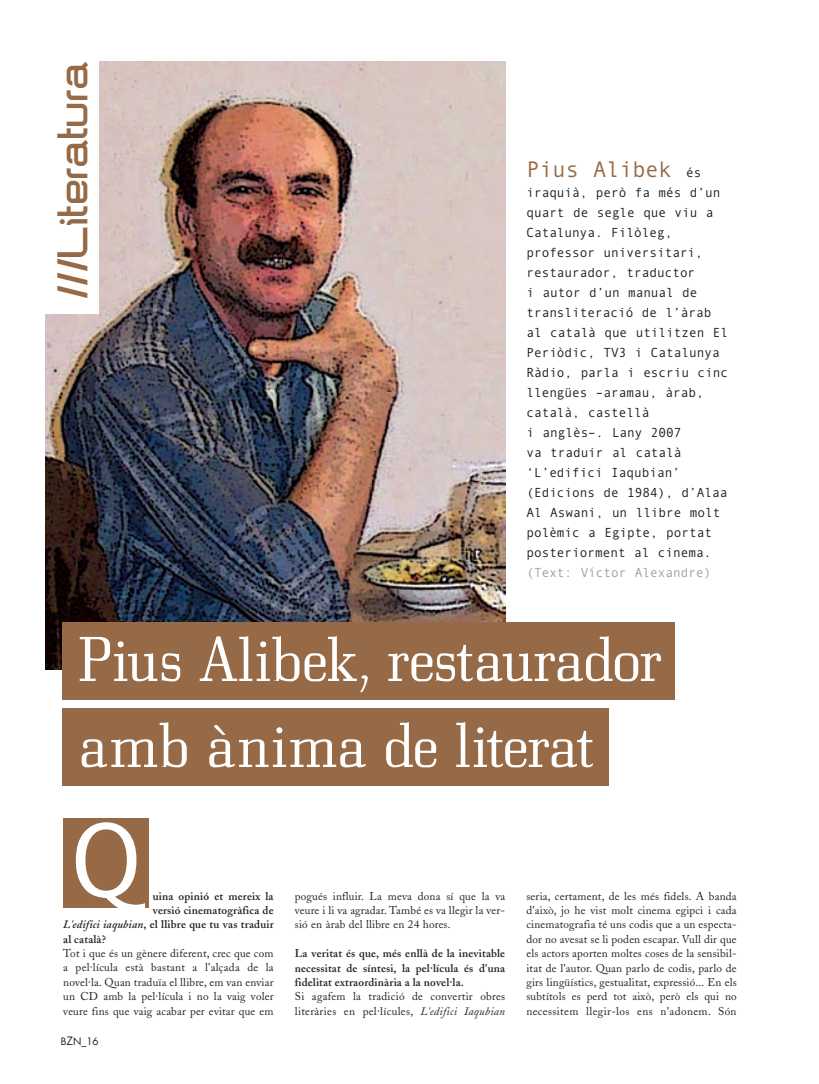
<style>
.page{position:relative;width:819px;height:1084px;background:#fff}
.page>*{position:absolute;margin:0;border:0;box-sizing:border-box;transform-origin:0 0}
.t1{font:93.75px "Geneva";color:#fff}
.t2{font:62.5px/86px "Bodonitown";letter-spacing:-.015em;color:#fff}
.t3{font:37.5px "Shazbot";color:#966a46}
.t4{font:22.5px "Andale Mono";color:#966a46}
.t5{font:13.12px/20px "Andale Mono";color:#231f20}
.t6{font:13.12px "Andale Mono";color:#9d9fa2}
.t7{font:11.25px/14.4px "Adobe Caslon";letter-spacing:.015em;color:#231f20;text-align:justify}
.t8{font:600 11.25px/14.4px "Adobe Caslon";letter-spacing:.015em;color:#231f20;text-align:justify}
.t9{font:10px "Futura";color:#231f20}
.s1{font-size:13.12px;color:#231f20}
.s2{font-style:italic}
.s3{font-size:11.25px}
</style>
<div class="page">
<img style="left:46px;top:61px;width:459px;height:608px">
<div style="left:63px;top:819px;width:86px;height:89px;background:#966a46"></div>
<div style="left:62px;top:623px;width:612px;height:77px;background:#966a46"></div>
<div style="left:62px;top:709px;width:547px;height:77px;background:#966a46"></div>
<div style="left:46px;top:0;width:53px;height:314px;background:#fff"></div>
<h3 class="t3" style="left:58px;top:298px;width:240px;rotate:-90deg">///Literatura</h3>
<h3 class="t4" style="left:526px;top:161px;width:177px">Pius Alibek <span class="s1">és</span></h3>
<p class="t5" style="left:526px;top:184px;width:203px">iraquià, però fa més d’un quart de segle que viu a<br>Catalunya. Filòleg, professor universitari, restaurador, traductor<br>i autor d’un manual de transliteració de l’àrab al català que utilitzen El<br>Periòdic, TV3 i Catalunya<br>Ràdio, parla i escriu cinc llengües –aramau, àrab, català, castellà<br>i anglès–. Lany 2007<br>va traduir al català ‘L’edifici Iaqubian’ (Edicions de 1984), d’Alaa<br>Al Aswani, un llibre molt polèmic a Egipte, portat posteriorment al cinema.</p>
<p class="t6" style="left:526px;top:568px;width:186px">(Text: Víctor Alexandre)</p>
<h2 class="t2" style="left:79px;top:622px;width:584px">Pius Alibek, restaurador amb ànima de literat</h2>
<h1 class="t1" style="left:72px;top:822px;width:70px">Q</h1>
<p class="t8" style="left:153px;top:890px;width:122px">uina opinió et mereix la</p>
<p class="t8" style="left:153px;top:904px;width:122px">versió cinematogràfica de</p>
<p class="t8" style="left:63px;top:918px;width:212px"><span class="s2">L'edifici iaqubian</span>, el llibre que tu vas traduir</p>
<p class="t8" style="left:63px;top:933px;width:44px">al català?</p>
<p class="t7" style="left:63px;top:947px;width:212px">Tot i que és un gènere diferent, crec que com a pel·lícula està bastant a l'alçada de la novel·la. Quan traduïa el llibre, em van enviar un CD amb la pel·lícula i no la vaig voler veure fins que vaig acabar per evitar que em</p>
<p class="t9" style="left:61px;top:1036px;width:39px">B<span class="s3">Z</span>N_16</p>
<p class="t7" style="left:295px;top:890px;width:212px">pogués influir. La meva dona sí que la va veure i li va agradar. També es va llegir la ver&shy;sió en àrab del llibre en 24 hores.</p>
<p class="t8" style="left:295px;top:947px;width:212px">La veritat és que, més enllà de la inevitable necessitat de síntesi, la pel·lícula és d'una fidelitat extraordinària a la novel·la.</p>
<p class="t7" style="left:295px;top:990px;width:212px">Si agafem la tradició de convertir obres literàries en pel·lícules, <span class="s2">L'edifici Iaqubian</span></p>
<p class="t7" style="left:526px;top:890px;width:212px">seria, certament, de les més fidels. A banda d'això, jo he vist molt cinema egipci i cada cinematografia té uns codis que a un especta&shy;dor no avesat se li poden escapar. Vull dir que els actors aporten moltes coses de la sensibil&shy;itat de l'autor. Quan parlo de codis, parlo de girs lingüístics, gestualitat, expressió... En els subtítols es perd tot això, però els qui no necessitem llegir-los ens n'adonem. Són</p>
</div>
